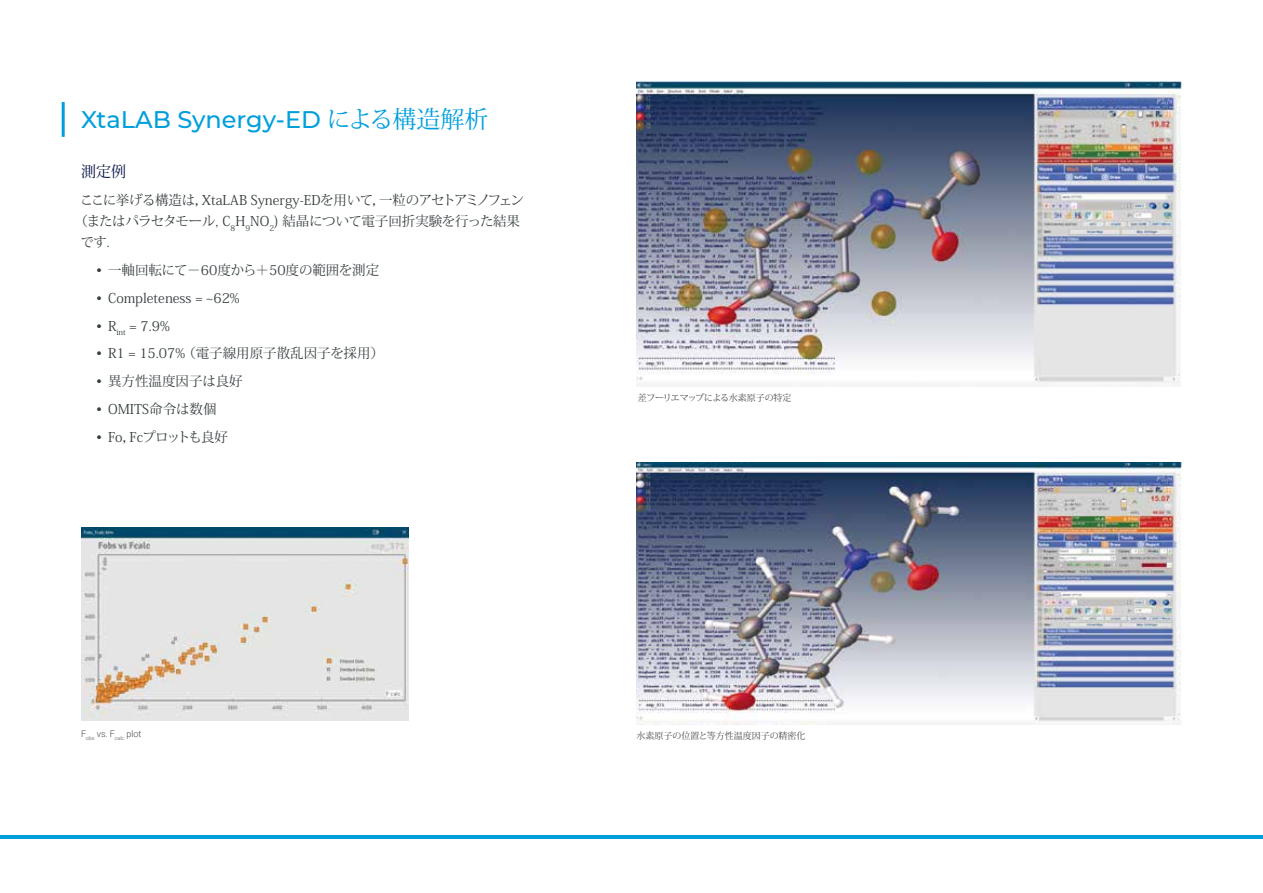
<style>
.page{position:relative;width:1263px;height:893px;background:#fff}
.page>*{position:absolute;margin:0;border:0;box-sizing:border-box;transform-origin:0 0}
.t1{font:500 24px "Montserrat";color:#009fdc}
.t2{font:15px "Koz Min Pr 6 N";color:#000f45}
.t3{font:13.5px "Koz Min Pr 6 N";color:#353d3f}
.t4{font:13.5px "Koz Min Pr 6 N";letter-spacing:-.02em;color:#353d3f}
.t5{font:13.5px "Koz Min Pr 6 N";letter-spacing:-.06em;color:#353d3f}
.t6{font:9px "Koz Min Pr 6 N";letter-spacing:-.01em;color:#464646}
.t7{font:9px "Koz Min Pr 6 N";letter-spacing:-.05em;color:#464646}
.t8{font:300 9px "Roboto";color:#464646}
.s1{font-family:"Koz Min Pr 6 N";font-weight:400}
</style>
<div class="page">
<hr style="left:62px;top:102px;width:3px;height:35px;background:#009fdc">
<img style="left:637px;top:81px;width:545px;height:302px">
<img style="left:637px;top:463px;width:545px;height:261px">
<img style="left:81px;top:528px;width:327px;height:193px">
<hr style="left:0;top:836px;width:1263px;height:3px;background:#009fdc">
<h1 class="t1" style="left:81px;top:103px;width:409px">XtaLAB Synergy-ED <span class="s1">による構造解析</span></h1>
<p class="t2" style="left:81px;top:164px;width:46px">測定例</p>
<p class="t3" style="left:80px;top:193px;width:445px">ここに挙げる構造は，XtaLAB Synergy-EDを用いて，一粒のアセトアミノフェン</p>
<p class="t4" style="left:74px;top:214px;width:447px">（またはパラセタモール, C<sub>8</sub>H<sub>9</sub>NO<sub>2</sub>) 結晶について電子回折実験を行った結果</p>
<p class="t3" style="left:80px;top:235px;width:31px">です.</p>
<p class="t3" style="left:96px;top:262px;width:285px">• 一軸回転にて－60度から＋50度の範囲を測定</p>
<p class="t3" style="left:96px;top:290px;width:145px">• Completeness = ~62%</p>
<p class="t3" style="left:96px;top:318px;width:75px">• R<sub>int</sub> = 7.9%</p>
<p class="t3" style="left:96px;top:346px;width:289px">• R1 = 15.07% （電子線用原子散乱因子を採用）</p>
<p class="t3" style="left:96px;top:373px;width:148px">• 異方性温度因子は良好</p>
<p class="t3" style="left:96px;top:401px;width:122px">• OMITS命令は数個</p>
<p class="t5" style="left:96px;top:429px;width:134px">• Fo，Fcプロットも良好</p>
<p class="t7" style="left:638px;top:392px;width:155px">差フーリエマップによる水素原子の特定</p>
<p class="t8" style="left:81px;top:728px;width:62px">F<sub>obs</sub> vs. F<sub>calc</sub> plot</p>
<p class="t6" style="left:637px;top:731px;width:171px">水素原子の位置と等方性温度因子の精密化</p>
</div>
